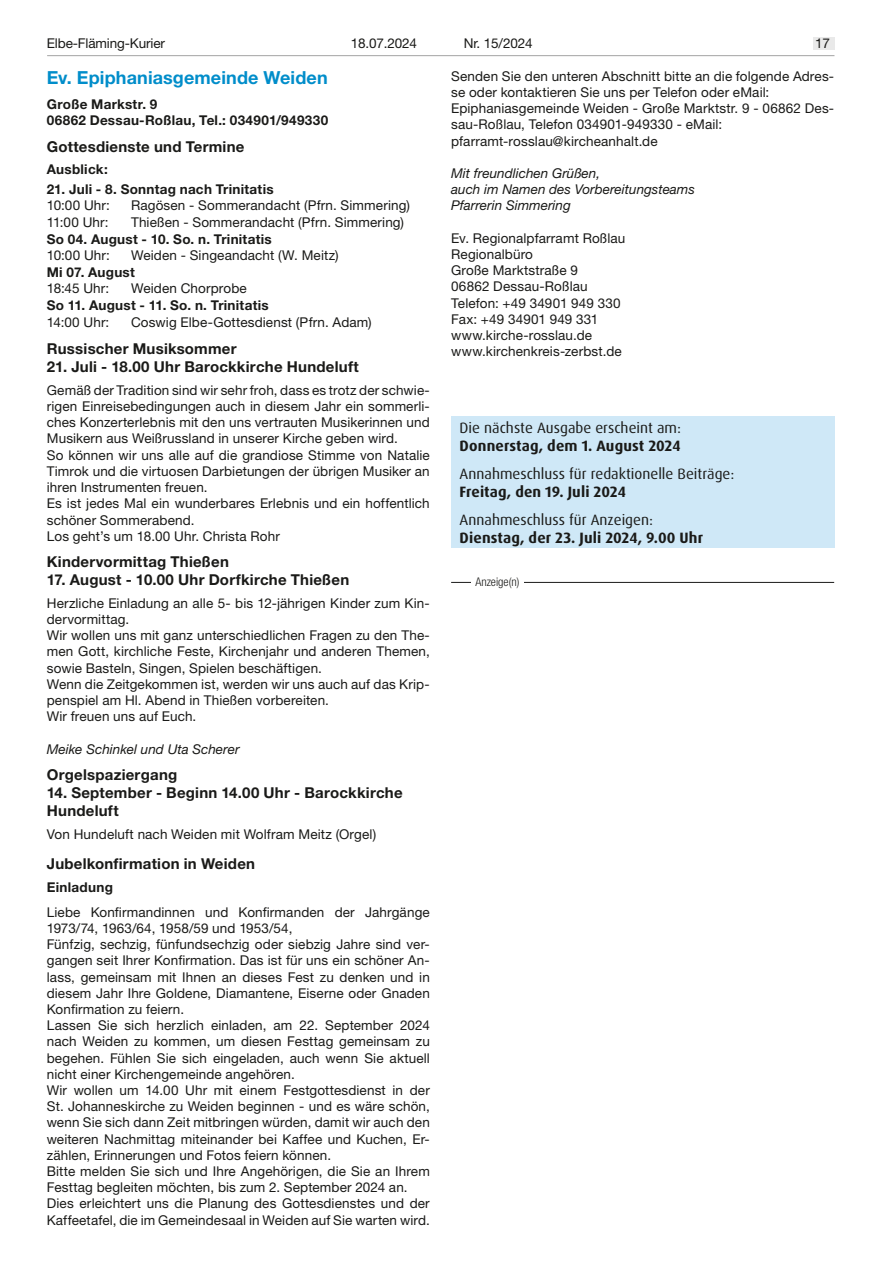
<style>
.page{position:relative;width:881px;height:1263px;background:#fff}
.page>*{position:absolute;margin:0;border:0;box-sizing:border-box;transform-origin:0 0}
.t1{font:700 18px "Helvetica Neue LT";letter-spacing:.005em;color:#008dca}
.t2{font:700 15px/18px "Helvetica Neue LT";letter-spacing:.015em;color:#1a1a18}
.t3{font:15px "Dax OT";color:#1a1a18}
.t4{font:700 15px "Dax OT";letter-spacing:.01em;color:#1a1a18}
.t5{font:13.5px/16.2px "Helvetica Neue LT";letter-spacing:.01em;color:#1a1a18}
.t6{font:700 13.5px/16.2px "Helvetica Neue LT";letter-spacing:.02em;color:#1a1a18}
.t7{font:italic 13.5px/16.2px "Helvetica Neue LT";color:#1a1a18}
.t8{font:13.5px "Helvetica Neue LT";letter-spacing:-.01em;color:#1a1a18}
.t9{font:300 condensed 12px "Helvetica Neue LT";color:#1a1a18}
</style>
<div class="page">
<hr style="left:47px;top:55px;width:787px;height:1px;background:#1a1a18">
<div style="left:812px;top:37px;width:21px;height:13px;background:#e9e9e9"></div>
<hr style="left:451px;top:582px;width:382px;height:1px;background:#1a1a18">
<div style="left:471px;top:578px;width:52px;height:7px;background:#fff"></div>
<div style="left:451px;top:416px;width:382px;height:132px;background:#cfe8f7"></div>
<p class="t8" style="left:47px;top:35px;width:120px">Elbe-Fläming-Kurier</p>
<p class="t5" style="left:350px;top:35px;width:68px">18.07.2024</p>
<p class="t5" style="left:463px;top:35px;width:70px">Nr. 15/2024</p>
<p class="t5" style="left:814px;top:35px;width:16px">17</p>
<p class="t5" style="left:451px;top:68px;width:384px">Senden Sie den unteren Abschnitt bitte an die folgende Adres&shy;se oder kontaktieren Sie uns per Telefon oder eMail:<br>Epiphaniasgemeinde Weiden - Große Marktstr. 9 - 06862 Des&shy;sau-Roßlau, Telefon 034901-949330 - eMail: pfarramt-rosslau@kircheanhalt.de</p>
<p class="t7" style="left:451px;top:165px;width:245px">Mit freundlichen Grüßen,<br>auch im Namen des Vorbereitungsteams<br>Pfarrerin Simmering</p>
<p class="t5" style="left:451px;top:230px;width:176px">Ev. Regionalpfarramt Roßlau<br>Regionalbüro<br>Große Marktstraße 9<br>06862 Dessau-Roßlau<br>Telefon: +49 34901 949 330<br>Fax: +49 34901 949 331 www.kirche-rosslau.de www.kirchenkreis-zerbst.de</p>
<h1 class="t1" style="left:47px;top:67px;width:282px">Ev. Epiphaniasgemeinde Weiden</h1>
<p class="t6" style="left:47px;top:96px;width:283px">Große Markstr. 9<br>06862 Dessau-Roßlau, Tel.: 034901/949330</p>
<p class="t2" style="left:47px;top:137px;width:199px">Gottesdienste und Termine</p>
<p class="t6" style="left:47px;top:161px;width:62px">Ausblick:</p>
<p class="t6" style="left:47px;top:181px;width:228px">21. Juli - 8. Sonntag nach Trinitatis</p>
<p class="t5" style="left:47px;top:197px;width:65px">10:00 Uhr:</p>
<p class="t5" style="left:131px;top:197px;width:280px">Ragösen - Sommerandacht (Pfrn. Simmering)</p>
<p class="t5" style="left:47px;top:214px;width:63px">11:00 Uhr:</p>
<p class="t5" style="left:131px;top:214px;width:274px">Thießen - Sommerandacht (Pfrn. Simmering)</p>
<p class="t6" style="left:47px;top:230px;width:226px">So 04. August - 10. So. n. Trinitatis</p>
<p class="t5" style="left:47px;top:247px;width:65px">10:00 Uhr:</p>
<p class="t5" style="left:131px;top:247px;width:209px">Weiden - Singeandacht (W. Meitz)</p>
<p class="t6" style="left:47px;top:263px;width:90px">Mi 07. August</p>
<p class="t5" style="left:47px;top:280px;width:64px">18:45 Uhr:</p>
<p class="t5" style="left:131px;top:280px;width:117px">Weiden Chorprobe</p>
<p class="t6" style="left:47px;top:297px;width:223px">So 11. August - 11. So. n. Trinitatis</p>
<p class="t5" style="left:47px;top:313px;width:64px">14:00 Uhr:</p>
<p class="t5" style="left:131px;top:313px;width:242px">Coswig Elbe-Gottesdienst (Pfrn. Adam)</p>
<p class="t2" style="left:47px;top:340px;width:191px">Russischer Musiksommer</p>
<p class="t2" style="left:47px;top:358px;width:313px">21. Juli - 18.00 Uhr Barockkirche Hundeluft</p>
<p class="t5" style="left:47px;top:382px;width:384px">Gemäß der Tradition sind wir sehr froh, dass es trotz der schwie&shy;rigen Einreisebedingungen auch in diesem Jahr ein sommerli&shy;ches Konzerterlebnis mit den uns vertrauten Musikerinnen und Musikern aus Weißrussland in unserer Kirche geben wird.<br>So können wir uns alle auf die grandiose Stimme von Natalie Timrok und die virtuosen Darbietungen der übrigen Musiker an ihren Instrumenten freuen.<br>Es ist jedes Mal ein wunderbares Erlebnis und ein hoffentlich schöner Sommerabend.<br>Los geht’s um 18.00 Uhr. Christa Rohr</p>
<p class="t2" style="left:47px;top:552px;width:183px">Kindervormittag Thießen</p>
<p class="t2" style="left:47px;top:570px;width:304px">17. August - 10.00 Uhr Dorfkirche Thießen</p>
<p class="t5" style="left:47px;top:595px;width:384px">Herzliche Einladung an alle 5- bis 12-jährigen Kinder zum Kin&shy;dervormittag.<br>Wir wollen uns mit ganz unterschiedlichen Fragen zu den The&shy;men Gott, kirchliche Feste, Kirchenjahr und anderen Themen, sowie Basteln, Singen, Spielen beschäftigen.<br>Wenn die Zeitgekommen ist, werden wir uns auch auf das Krip&shy;penspiel am Hl. Abend in Thießen vorbereiten.<br>Wir freuen uns auf Euch.</p>
<p class="t7" style="left:47px;top:740px;width:194px">Meike Schinkel und Uta Scherer</p>
<p class="t2" style="left:47px;top:765px;width:132px">Orgelspaziergang</p>
<p class="t2" style="left:47px;top:783px;width:357px">14. September - Beginn 14.00 Uhr - Barockkirche<br>Hundeluft</p>
<p class="t5" style="left:47px;top:825px;width:331px">Von Hundeluft nach Weiden mit Wolfram Meitz (Orgel)</p>
<p class="t2" style="left:47px;top:855px;width:210px">Jubelkonfirmation in Weiden</p>
<p class="t6" style="left:47px;top:879px;width:68px">Einladung</p>
<p class="t5" style="left:47px;top:904px;width:384px">Liebe Konfirmandinnen und Konfirmanden der Jahrgänge 1973/74, 1963/64, 1958/59 und 1953/54,<br>Fünfzig, sechzig, fünfundsechzig oder siebzig Jahre sind ver&shy;gangen seit Ihrer Konfirmation. Das ist für uns ein schöner An&shy;lass, gemeinsam mit Ihnen an dieses Fest zu denken und in diesem Jahr Ihre Goldene, Diamantene, Eiserne oder Gnaden Konfirmation zu feiern.<br>Lassen Sie sich herzlich einladen, am 22. September 2024 nach Weiden zu kommen, um diesen Festtag gemeinsam zu begehen. Fühlen Sie sich eingeladen, auch wenn Sie aktuell nicht einer Kirchengemeinde angehören.<br>Wir wollen um 14.00 Uhr mit einem Festgottesdienst in der St. Johanneskirche zu Weiden beginnen - und es wäre schön, wenn Sie sich dann Zeit mitbringen würden, damit wir auch den weiteren Nachmittag miteinander bei Kaffee und Kuchen, Er&shy;zählen, Erinnerungen und Fotos feiern können.<br>Bitte melden Sie sich und Ihre Angehörigen, die Sie an Ihrem Festtag begleiten möchten, bis zum 2. September 2024 an.<br>Dies erleichtert uns die Planung des Gottesdienstes und der Kaffeetafel, die im Gemeindesaal in Weiden auf Sie warten wird.</p>
<p class="t3" style="left:459px;top:419px;width:223px">Die nächste Ausgabe erscheint am:</p>
<p class="t4" style="left:459px;top:436px;width:222px">Donnerstag, dem 1. August 2024</p>
<p class="t3" style="left:459px;top:465px;width:276px">Annahmeschluss für redaktionelle Beiträge:</p>
<p class="t4" style="left:459px;top:482px;width:168px">Freitag, den 19. Juli 2024</p>
<p class="t3" style="left:459px;top:511px;width:195px">Annahmeschluss für Anzeigen:</p>
<p class="t4" style="left:459px;top:528px;width:245px">Dienstag, der 23. Juli 2024, 9.00 Uhr</p>
<p class="t9" style="left:475px;top:575px;width:45px">Anzeige(n)</p>
</div>
